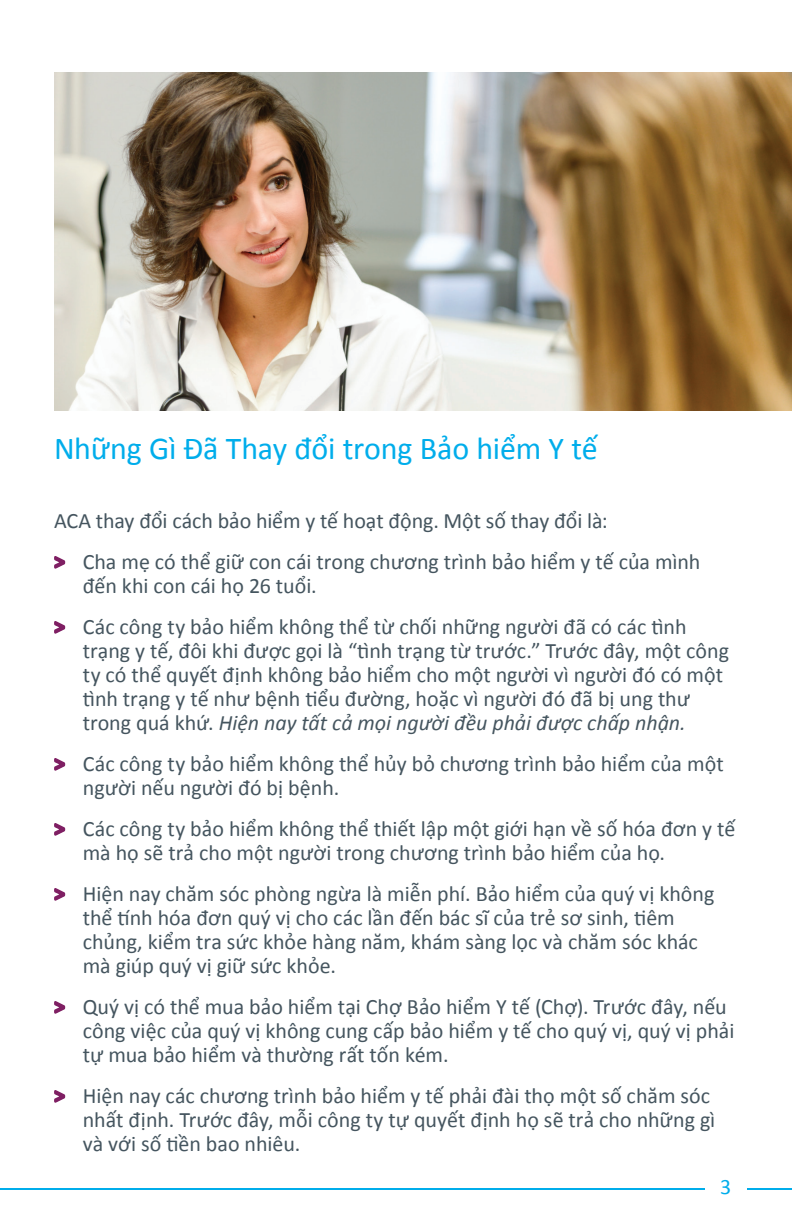
<style>
.page{position:relative;width:792px;height:1224px;background:#fff}
.page>*{position:absolute;margin:0;border:0;box-sizing:border-box;transform-origin:0 0}
.Subsection{font:32px "Calibri";letter-spacing:-.01em;color:#00adeb}
.Bullet{font:22px/24px "Calibri";color:#45555f}
.Text{font:22px "Calibri";letter-spacing:-.005em;color:#45555f}
.t1{font:22px "Calibri";color:#00adeb}
.s1{font-weight:700;color:#7f1f63}
.s2{font-style:italic}
</style>
<div class="page">
<hr style="left:0;top:1188px;width:705px;height:2px;background:#00adeb">
<hr style="left:747px;top:1188px;width:45px;height:2px;background:#00adeb">
<svg style="left:54px;top:556px;width:12px;height:13px"></svg>
<svg style="left:54px;top:621px;width:12px;height:13px"></svg>
<svg style="left:54px;top:758px;width:12px;height:13px"></svg>
<svg style="left:54px;top:823px;width:12px;height:13px"></svg>
<svg style="left:54px;top:888px;width:12px;height:13px"></svg>
<svg style="left:54px;top:1001px;width:12px;height:13px"></svg>
<svg style="left:54px;top:1090px;width:12px;height:13px"></svg>
<img style="left:54px;top:72px;width:738px;height:338px">
<p class="Subsection" style="left:54px;top:428px;width:545px">Những Gì Đã Thay đổi trong Bảo hiểm Y tế</p>
<p class="Text" style="left:54px;top:506px;width:555px">ACA thay đổi cách bảo hiểm y tế hoạt động. Một số thay đổi là:</p>
<p class="Bullet" style="left:83px;top:549px;width:619px;text-indent:-29px"><span class="s1">&gt;</span> Cha mẹ có thể giữ con cái trong chương trình bảo hiểm y tế của mình đến khi con cái họ 26 tuổi.</p>
<p class="Bullet" style="left:83px;top:614px;width:648px;text-indent:-29px"><span class="s1">&gt;</span> Các công ty bảo hiểm không thể từ chối những người đã có các tình trạng y tế, đôi khi được gọi là “tình trạng từ trước.” Trước đây, một công ty có thể quyết định không bảo hiểm cho một người vì người đó có một tình trạng y tế như bệnh tiểu đường, hoặc vì người đó đã bị ung thư trong quá khứ. <span class="s2">Hiện nay tất cả mọi người đều phải được chấp nhận.</span></p>
<p class="Bullet" style="left:83px;top:751px;width:642px;text-indent:-29px"><span class="s1">&gt;</span> Các công ty bảo hiểm không thể hủy bỏ chương trình bảo hiểm của một người nếu người đó bị bệnh.</p>
<p class="Bullet" style="left:83px;top:816px;width:654px;text-indent:-29px"><span class="s1">&gt;</span> Các công ty bảo hiểm không thể thiết lập một giới hạn về số hóa đơn y tế mà họ sẽ trả cho một người trong chương trình bảo hiểm của họ.</p>
<p class="Bullet" style="left:83px;top:881px;width:633px;text-indent:-29px"><span class="s1">&gt;</span> Hiện nay chăm sóc phòng ngừa là miễn phí. Bảo hiểm của quý vị không thể tính hóa đơn quý vị cho các lần đến bác sĩ của trẻ sơ sinh, tiêm chủng, kiểm tra sức khỏe hàng năm, khám sàng lọc và chăm sóc khác mà giúp quý vị giữ sức khỏe.</p>
<p class="Bullet" style="left:83px;top:994px;width:653px;text-indent:-29px"><span class="s1">&gt;</span> Quý vị có thể mua bảo hiểm tại Chợ Bảo hiểm Y tế (Chợ). Trước đây, nếu công việc của quý vị không cung cấp bảo hiểm y tế cho quý vị, quý vị phải tự mua bảo hiểm và thường rất tốn kém.</p>
<p class="Bullet" style="left:83px;top:1083px;width:634px;text-indent:-29px"><span class="s1">&gt;</span> Hiện nay các chương trình bảo hiểm y tế phải đài thọ một số chăm sóc nhất định. Trước đây, mỗi công ty tự quyết định họ sẽ trả cho những gì và với số tiền bao nhiêu.</p>
<p class="t1" style="left:720px;top:1173px;width:13px">3</p>
</div>
